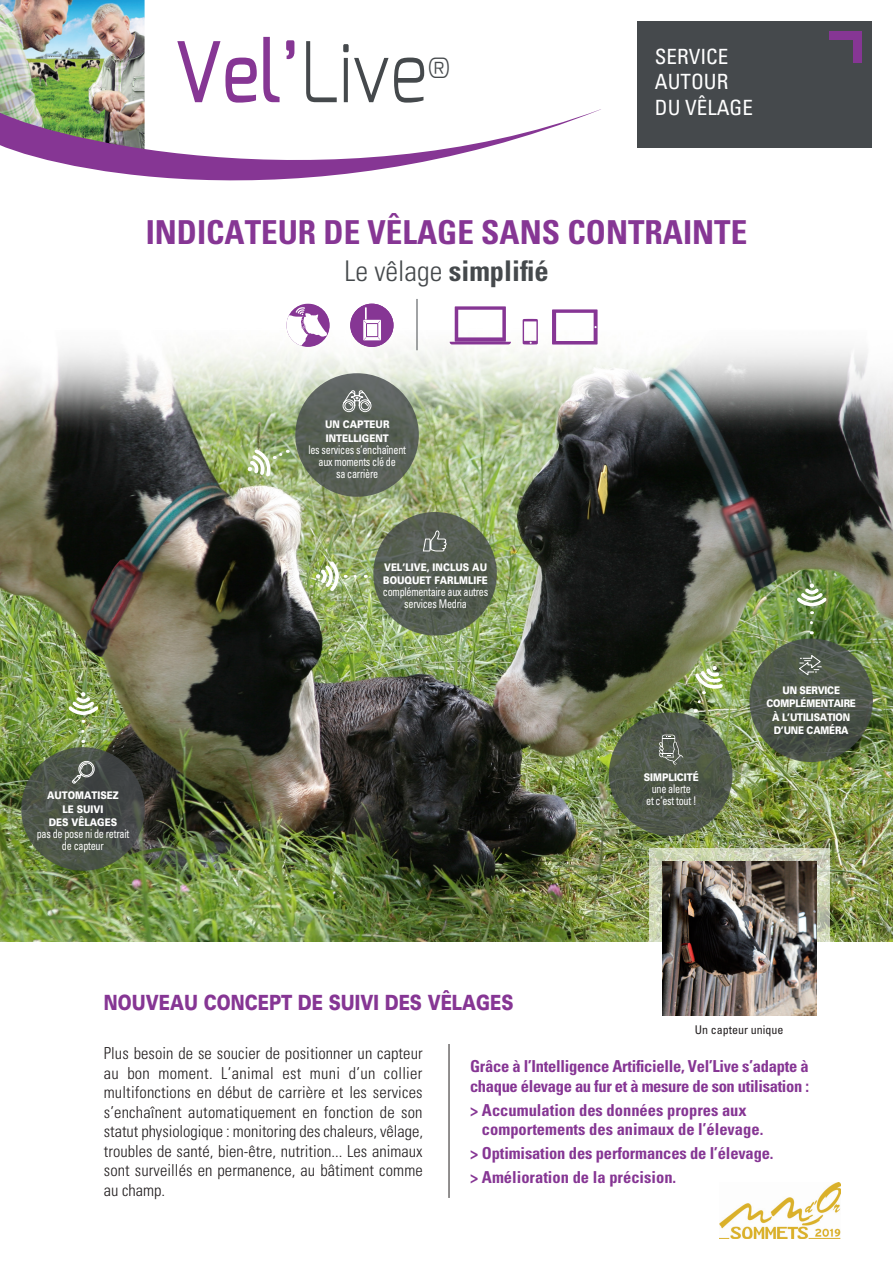
<style>
.page{position:relative;width:893px;height:1263px;background:#fff}
.page>*{position:absolute;margin:0;border:0;box-sizing:border-box;transform-origin:0 0}
.t1{font:500 83.4px "Exo";color:#863694;scale:.85 1}
.t2{font:700 condensed 33px "Univers LT";color:#863694}
.t3{font:700 condensed 28.5px "Univers LT";color:#45494c}
.t4{font:300 27.9px "Exo";color:#45494c}
.t5{font:900 21px "Univers LT";color:#863694;scale:.8 1}
.t6{font:condensed 21px "Univers LT";color:#fff}
.t7{font:300 condensed 16.5px/19.5px "Univers LT";letter-spacing:.005em;color:#231f20;text-align:justify}
.t8{font:700 condensed 16.5px/19.5px "Univers LT";letter-spacing:-.01em;color:#863694}
.t9{font:condensed 12px/12px "Univers LT";letter-spacing:-.025em;color:#fff;text-align:center;scale:.85 1}
.t10{font:condensed 12px "Univers LT";color:#231f20}
.t11{font:900 10.5px/13.5px "Univers LT";color:#fff;scale:.85 1}
.t12{font:900 10.5px/13.5px "Univers LT";letter-spacing:-.025em;color:#fff;text-align:center;scale:.85 1}
.s1{font-weight:300;color:#45494c}
.s2{font-weight:300}
</style>
<div class="page">
<img style="left:720px;top:1183px;width:121px;height:56px">
<img style="left:0;top:299px;width:893px;height:643px">
<hr style="left:449px;top:1044px;width:1px;height:154px;background:#231f20">
<svg style="left:350px;top:304px;width:43px;height:43px"></svg>
<svg style="left:286px;top:304px;width:44px;height:43px"></svg>
<hr style="left:417px;top:299px;width:1px;height:51px;background:#45494c">
<div style="left:637px;top:21px;width:235px;height:127px;background:#45494c"></div>
<div style="left:830px;top:31px;width:31px;height:9px;background:#863694"></div>
<div style="left:853px;top:31px;width:9px;height:32px;background:#863694"></div>
<img style="left:0;top:0;width:145px;height:105px">
<svg style="left:0;top:105px;width:601px;height:76px"></svg>
<svg style="left:450px;top:306px;width:61px;height:38px"></svg>
<svg style="left:523px;top:319px;width:15px;height:25px"></svg>
<svg style="left:552px;top:309px;width:46px;height:35px"></svg>
<svg style="left:649px;top:849px;width:180px;height:167px"></svg>
<img style="left:662px;top:862px;width:154px;height:154px">
<svg style="left:797px;top:583px;width:30px;height:40px"></svg>
<svg style="left:749px;top:638px;width:124px;height:124px;background:#4d564a"></svg>
<svg style="left:799px;top:655px;width:23px;height:22px"></svg>
<svg style="left:695px;top:665px;width:28px;height:47px"></svg>
<svg style="left:718px;top:639px;width:15px;height:9px"></svg>
<svg style="left:609px;top:712px;width:123px;height:124px;background:#4f574b"></svg>
<svg style="left:659px;top:735px;width:24px;height:30px"></svg>
<svg style="left:345px;top:575px;width:10px;height:3px"></svg>
<svg style="left:316px;top:561px;width:23px;height:30px"></svg>
<svg style="left:373px;top:512px;width:124px;height:123px;background:#555d52"></svg>
<svg style="left:422px;top:531px;width:24px;height:21px"></svg>
<svg style="left:247px;top:449px;width:41px;height:28px"></svg>
<svg style="left:218px;top:474px;width:13px;height:14px"></svg>
<svg style="left:295px;top:373px;width:124px;height:124px;background:#5a6159"></svg>
<svg style="left:342px;top:390px;width:30px;height:23px"></svg>
<svg style="left:21px;top:747px;width:124px;height:124px;background:#484f47"></svg>
<svg style="left:72px;top:761px;width:23px;height:23px"></svg>
<svg style="left:68px;top:692px;width:30px;height:39px"></svg>
<p class="t1" style="left:174px;top:19px;width:299px">Vel’<span class="s1">Live</span></p>
<p class="t4" style="left:427px;top:50px;width:25px">®</p>
<p class="t6" style="left:655px;top:43px;width:75px">SERVICE</p>
<p class="t6" style="left:655px;top:69px;width:75px">AUTOUR</p>
<p class="t6" style="left:655px;top:94px;width:99px">DU VÊLAGE</p>
<p class="t2" style="left:146px;top:212px;width:603px">INDICATEUR DE VÊLAGE SANS CONTRAINTE</p>
<p class="t3" style="left:344px;top:253px;width:206px"><span class="s2">Le vêlage</span> simplifié</p>
<p class="t11" style="left:325px;top:418px;width:77px">UN CAPTEUR<br>INTELLIGENT</p>
<p class="t9" style="left:308px;top:443px;width:116px">les services s’enchaînent aux moments clé de<br>sa carrière</p>
<p class="t11" style="left:47px;top:789px;width:86px;text-align:center">AUTOMATISEZ<br>LE SUIVI<br>DES VÊLAGES</p>
<p class="t9" style="left:37px;top:828px;width:110px">pas de pose ni de retrait de capteur</p>
<p class="t11" style="left:383px;top:560px;width:125px">VEL’LIVE, INCLUS AU<br>BOUQUET FARLMLIFE</p>
<p class="t9" style="left:383px;top:586px;width:126px">complémentaire aux autres services Medria</p>
<p class="t5" style="left:104px;top:990px;width:514px">NOUVEAU CONCEPT DE SUIVI DES VÊLAGES</p>
<p class="t11" style="left:644px;top:770px;width:66px">SIMPLICITÉ</p>
<p class="t9" style="left:646px;top:783px;width:61px">une alerte<br>et c’est tout !</p>
<p class="t12" style="left:766px;top:683px;width:107px">UN SERVICE<br>COMPLÉMENTAIRE<br>À L’UTILISATION<br>D’UNE CAMÉRA</p>
<p class="t10" style="left:695px;top:1022px;width:90px">Un capteur unique</p>
<p class="t7" style="left:104px;top:1044px;width:321px">Plus besoin de se soucier de positionner un capteur au bon moment. L’animal est muni d’un collier multifonctions en début de carrière et les services s’enchaînent automatiquement en fonction de son statut physiologique : monitoring des chaleurs, vêlage, troubles de santé, bien-être, nutrition... Les animaux sont surveillés en permanence, au bâtiment comme au champ.</p>
<p class="t8" style="left:470px;top:1057px;width:341px">Grâce à l’Intelligence Artificielle, Vel’Live s’adapte à chaque élevage au fur et à mesure de son utilisation :</p>
<p class="t8" style="left:482px;top:1100px;width:283px;text-indent:-12px">&gt; Accumulation des données propres aux comportements des animaux de l’élevage.</p>
<p class="t8" style="left:470px;top:1143px;width:305px">&gt; Optimisation des performances de l’élevage.</p>
<p class="t8" style="left:470px;top:1167px;width:208px">&gt; Amélioration de la précision.</p>
</div>
